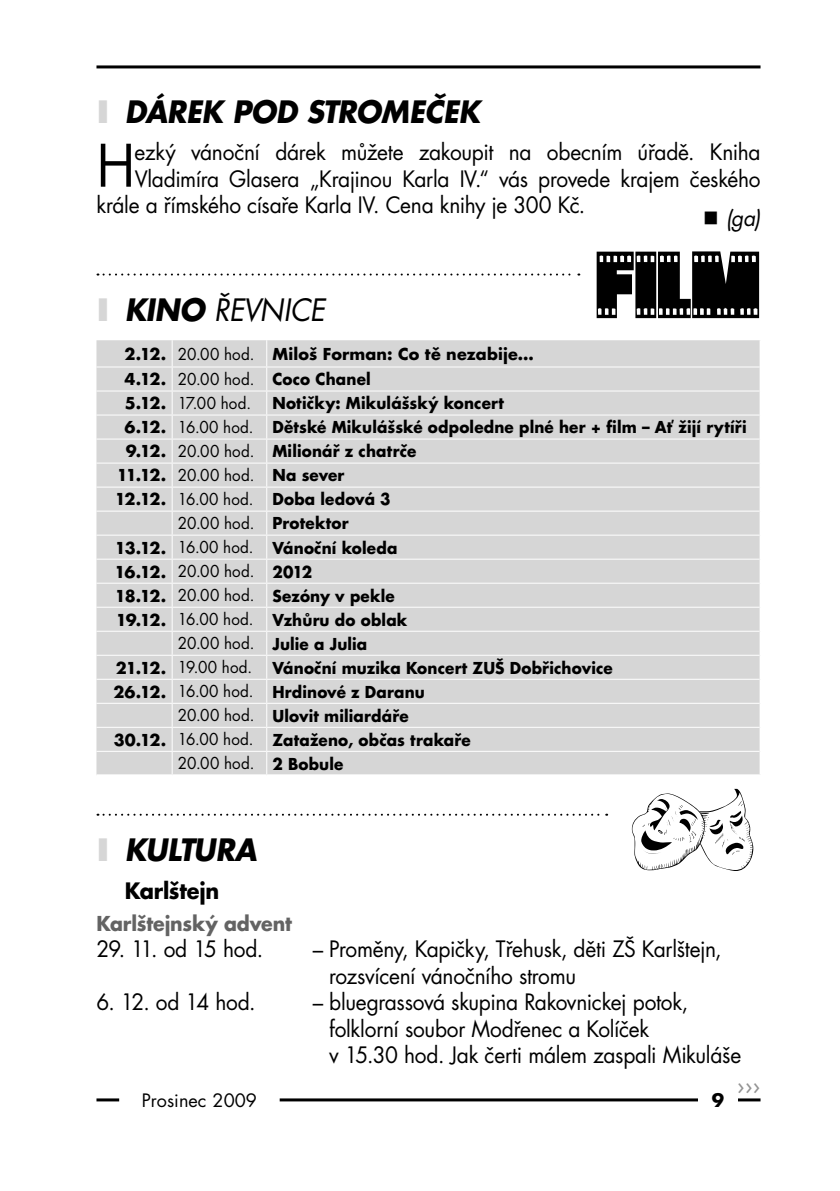
<style>
.page{position:relative;width:840px;height:1191px;background:#fff}
.page>*{position:absolute;margin:0;border:0;box-sizing:border-box;transform-origin:0 0}
.t1{font:57px "Futura CE";color:#000;scale:.95 1}
.t2{font:italic 700 30px "Futura CE";letter-spacing:-.015em;color:#000;scale:.95 1}
.t3{font:italic 30px "Futura CE";letter-spacing:-.02em;color:#000;scale:.95 1}
.t4{font:24px "Futura CE";color:#939393}
.t5{font:22px/26.4px "Futura CE";letter-spacing:-.015em;color:#000;scale:.95 1}
.t6{font:700 22px "Futura CE";letter-spacing:-.015em;color:#000;scale:.95 1}
.t7{font:italic 22px "Futura CE";color:#000;scale:.95 1}
.t8{font:700 20px "Futura CE";letter-spacing:-.01em;color:#636363;scale:.95 1}
.t9{font:18px "Futura CE";color:#000}
.t10{font:700 18px "Futura CE";color:#000}
.t11{font:700 16px/25.4px "Futura CE";letter-spacing:.01em;color:#000}
.t12{font:700 16px "Futura CE";letter-spacing:.01em;color:#000;scale:.95 1}
.t13{font:16px "Futura CE";letter-spacing:.01em;color:#000;scale:.95 1}
.s1{font-style:normal;color:#d6d6d6}
.s2{font-weight:700;font-style:normal;color:#d6d6d6}
.s3{font-weight:700}
.s4{font-weight:400}
</style>
<div class="page">
<hr style="left:96px;top:1098px;width:664px;height:3px;background:#000">
<hr style="left:96px;top:65px;width:664px;height:3px;background:#000">
<div style="left:119px;top:1086px;width:160px;height:32px;background:#fff"></div>
<div style="left:697px;top:1088px;width:40px;height:23px;background:#fff"></div>
<svg style="left:97px;top:273px;width:482px;height:2px"></svg>
<svg style="left:97px;top:813px;width:510px;height:2px"></svg>
<div style="left:96px;top:340px;width:663px;height:434px;background:#d6d6d6"></div>
<hr style="left:96px;top:366px;width:76px;height:1px;background:#fff">
<hr style="left:172px;top:366px;width:94px;height:1px;background:#fff">
<hr style="left:266px;top:366px;width:493px;height:1px;background:#fff">
<hr style="left:96px;top:390px;width:76px;height:1px;background:#fff">
<hr style="left:172px;top:390px;width:94px;height:1px;background:#fff">
<hr style="left:266px;top:390px;width:493px;height:1px;background:#fff">
<hr style="left:96px;top:414px;width:76px;height:1px;background:#fff">
<hr style="left:172px;top:414px;width:94px;height:1px;background:#fff">
<hr style="left:266px;top:414px;width:493px;height:1px;background:#fff">
<hr style="left:96px;top:438px;width:76px;height:1px;background:#fff">
<hr style="left:96px;top:462px;width:76px;height:1px;background:#fff">
<hr style="left:172px;top:462px;width:94px;height:1px;background:#fff">
<hr style="left:266px;top:462px;width:493px;height:1px;background:#fff">
<hr style="left:96px;top:486px;width:76px;height:1px;background:#fff">
<hr style="left:172px;top:486px;width:94px;height:1px;background:#fff">
<hr style="left:266px;top:486px;width:493px;height:1px;background:#fff">
<hr style="left:96px;top:510px;width:76px;height:1px;background:#fff">
<hr style="left:172px;top:510px;width:94px;height:1px;background:#fff">
<hr style="left:266px;top:510px;width:493px;height:1px;background:#fff">
<hr style="left:96px;top:534px;width:76px;height:1px;background:#fff">
<hr style="left:172px;top:534px;width:94px;height:1px;background:#fff">
<hr style="left:266px;top:534px;width:493px;height:1px;background:#fff">
<hr style="left:96px;top:558px;width:76px;height:1px;background:#fff">
<hr style="left:172px;top:558px;width:94px;height:1px;background:#fff">
<hr style="left:266px;top:558px;width:493px;height:1px;background:#fff">
<hr style="left:96px;top:582px;width:76px;height:1px;background:#fff">
<hr style="left:172px;top:582px;width:94px;height:1px;background:#fff">
<hr style="left:266px;top:582px;width:493px;height:1px;background:#fff">
<hr style="left:96px;top:606px;width:76px;height:1px;background:#fff">
<hr style="left:172px;top:606px;width:94px;height:1px;background:#fff">
<hr style="left:266px;top:606px;width:493px;height:1px;background:#fff">
<hr style="left:96px;top:631px;width:76px;height:1px;background:#fff">
<hr style="left:172px;top:631px;width:94px;height:1px;background:#fff">
<hr style="left:266px;top:631px;width:493px;height:1px;background:#fff">
<hr style="left:96px;top:655px;width:76px;height:1px;background:#fff">
<hr style="left:172px;top:655px;width:94px;height:1px;background:#fff">
<hr style="left:266px;top:655px;width:493px;height:1px;background:#fff">
<hr style="left:96px;top:679px;width:76px;height:1px;background:#fff">
<hr style="left:172px;top:679px;width:94px;height:1px;background:#fff">
<hr style="left:266px;top:679px;width:493px;height:1px;background:#fff">
<hr style="left:96px;top:703px;width:76px;height:1px;background:#fff">
<hr style="left:172px;top:703px;width:94px;height:1px;background:#fff">
<hr style="left:266px;top:703px;width:493px;height:1px;background:#fff">
<hr style="left:96px;top:727px;width:76px;height:1px;background:#fff">
<hr style="left:172px;top:727px;width:94px;height:1px;background:#fff">
<hr style="left:266px;top:727px;width:493px;height:1px;background:#fff">
<hr style="left:96px;top:751px;width:76px;height:1px;background:#fff">
<hr style="left:172px;top:751px;width:94px;height:1px;background:#fff">
<svg style="left:171px;top:340px;width:1px;height:434px"></svg>
<hr style="left:266px;top:751px;width:493px;height:1px;background:#fff">
<svg style="left:266px;top:340px;width:1px;height:434px"></svg>
<hr style="left:172px;top:438px;width:94px;height:1px;background:#fff">
<hr style="left:266px;top:438px;width:493px;height:1px;background:#fff">
<svg style="left:596px;top:251px;width:162px;height:67px"></svg>
<svg style="left:631px;top:789px;width:121px;height:82px"></svg>
<h2 class="t2" style="left:96px;top:92px;width:405px"><span class="s1">I</span> DÁREK POD STROMEČEK</h2>
<h1 class="t1" style="left:96px;top:132px;width:42px">H</h1>
<h3 class="t5" style="left:135px;top:140px;width:660px">ezký vánoční dárek můžete zakoupit na obecním úřadě. Kniha</h3>
<h3 class="t5" style="left:135px;top:166px;width:660px">Vladimíra Glasera „Krajinou Karla IV.“ vás provede krajem českého</h3>
<h3 class="t5" style="left:96px;top:192px;width:515px">krále a římského císaře Karla IV. Cena knihy je 300 Kč.</h3>
<h3 class="t7" style="left:725px;top:204px;width:38px">(ga)</h3>
<h2 class="t3" style="left:96px;top:292px;width:242px"><span class="s2">I</span> <span class="s3">KINO</span> ŘEVNICE</h2>
<p class="t11" style="left:124px;top:341px;width:411px">2.12. <span class="s4">20.00 hod.</span> Miloš Forman: Co tě nezabije…<br>4.12. <span class="s4">20.00 hod.</span> Coco Chanel</p>
<p class="t13" style="left:125px;top:394px;width:134px"><span class="s3">5.12.</span> 17.00 hod.</p>
<p class="t12" style="left:272px;top:393px;width:245px">Notičky: Mikulášský koncert</p>
<p class="t11" style="left:124px;top:415px;width:623px">6.12. <span class="s4">16.00 hod.</span> Dětské Mikulášské odpoledne plné her + film – Ať žijí rytíři</p>
<p class="t11" style="left:126px;top:439px;width:292px">9.12. <span class="s4">20.00 hod.</span> Milionář z chatrče</p>
<p class="t11" style="left:117px;top:463px;width:229px">11.12. <span class="s4">20.00 hod.</span> Na sever</p>
<p class="t11" style="left:115px;top:487px;width:277px">12.12. <span class="s4">16.00 hod.</span> Doba ledová 3</p>
<p class="t13" style="left:178px;top:514px;width:181px">20.00 hod. <span class="s3">Protektor</span></p>
<p class="t11" style="left:115px;top:535px;width:284px">13.12. <span class="s4">16.00 hod.</span> Vánoční koleda</p>
<p class="t11" style="left:115px;top:559px;width:199px">16.12. <span class="s4">20.00 hod.</span> 2012</p>
<p class="t11" style="left:115px;top:583px;width:281px">18.12. <span class="s4">20.00 hod.</span> Sezóny v pekle</p>
<p class="t11" style="left:116px;top:607px;width:293px">19.12. <span class="s4">16.00 hod.</span> Vzhůru do oblak</p>
<p class="t12" style="left:178px;top:633px;width:201px"><span class="s4">20.00 hod.</span> Julie a Julia</p>
<p class="t13" style="left:116px;top:658px;width:145px"><span class="s3">21.12.</span> 19.00 hod.</p>
<p class="t12" style="left:272px;top:657px;width:360px">Vánoční muzika Koncert ZUŠ Dobřichovice</p>
<p class="t11" style="left:113px;top:679px;width:312px">26.12. <span class="s4">16.00 hod.</span> Hrdinové z Daranu</p>
<p class="t12" style="left:178px;top:705px;width:244px"><span class="s4">20.00 hod.</span> Ulovit miliardáře</p>
<p class="t11" style="left:114px;top:727px;width:358px">30.12. <span class="s4">16.00 hod.</span> Zataženo, občas trakaře</p>
<p class="t13" style="left:178px;top:754px;width:176px">20.00 hod. <span class="s3">2 Bobule</span></p>
<h2 class="t2" style="left:96px;top:831px;width:170px"><span class="s1">I</span> KULTURA</h2>
<h3 class="t6" style="left:125px;top:876px;width:101px">Karlštejn</h3>
<p class="t8" style="left:96px;top:910px;width:207px">Karlštejnský advent</p>
<h3 class="t5" style="left:96px;top:936px;width:177px">29. 11. od 15 hod.</h3>
<h3 class="t5" style="left:329px;top:936px;width:414px;text-indent:-16px">– Proměny, Kapičky, Třehusk, děti ZŠ Karlštejn, rozsvícení vánočního stromu</h3>
<h3 class="t5" style="left:96px;top:989px;width:169px">6. 12. od 14 hod.</h3>
<h3 class="t5" style="left:329px;top:989px;width:435px;text-indent:-16px">– bluegrassová skupina Rakovnickej potok, folklorní soubor Modřenec a Kolíček<br>v 15.30 hod. Jak čerti málem zaspali Mikuláše</h3>
<h3 class="t4" style="left:736px;top:1070px;width:25px">›››</h3>
<p class="t9" style="left:142px;top:1089px;width:116px">Prosinec 2009</p>
<p class="t10" style="left:711px;top:1089px;width:14px">9</p>
</div>
